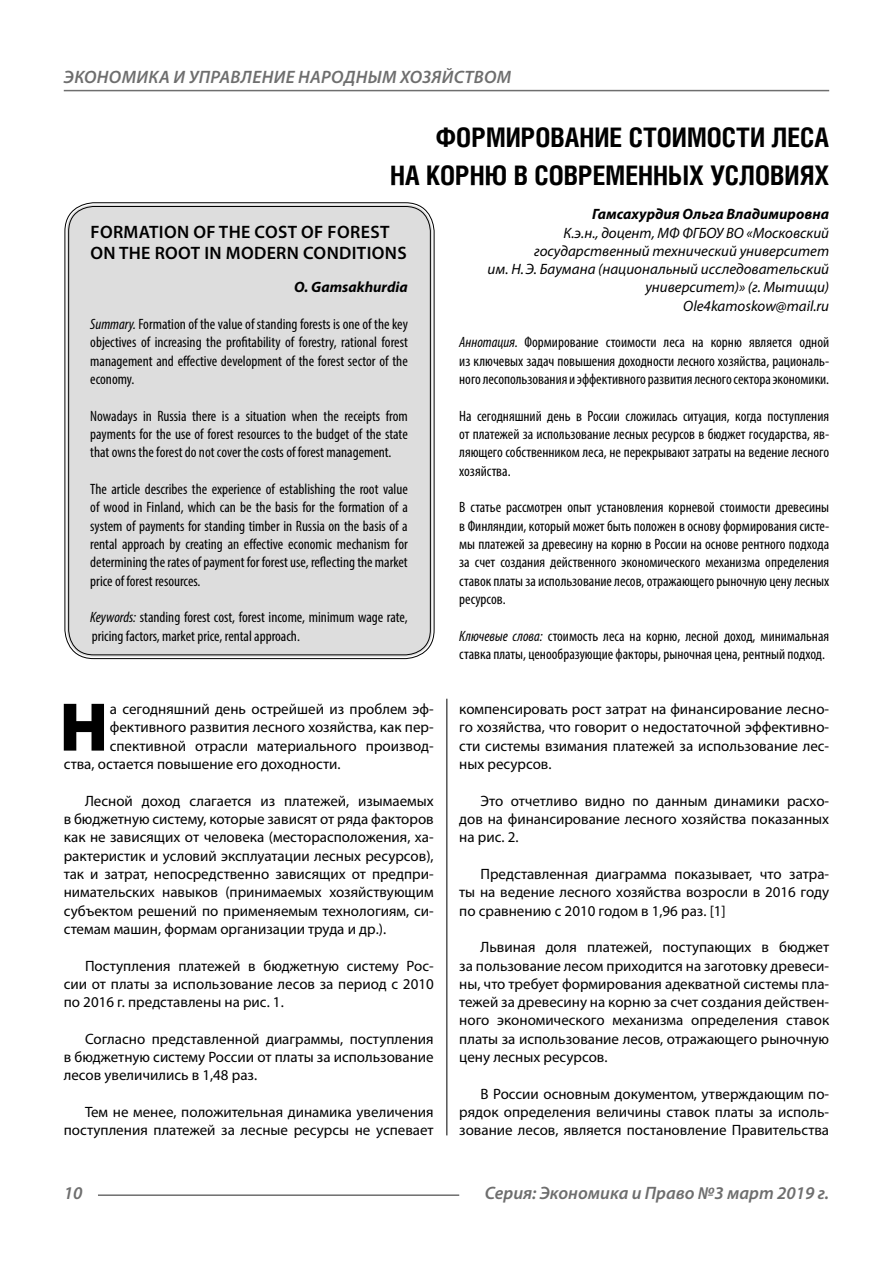
<style>
.page{position:relative;width:893px;height:1263px;background:#fff}
.page>*{position:absolute;margin:0;border:0;box-sizing:border-box;transform-origin:0 0}
.Bukvica{font:900 69.3px "Myriad Pro";color:#000}
.Header{font:700 27px/37.5px "Helios Cond";color:#000;text-align:right}
.t1{font:italic 600 18px "Myriad Pro";color:#6e6e6e}
.Header-eng{font:600 18px/21.6px "Myriad Pro";letter-spacing:.02em;color:#000}
.Normal{font:15px/18.3px "Myriad Pro";color:#000;text-align:justify}
.Annotation-rus{font:condensed 15px/18.3px "Myriad Pro";color:#000;text-align:justify}
.Annotation-eng{font:condensed 15px/18.3px "Myriad Pro";color:#000;text-align:justify}
.Bukvica-2{font:15px "Myriad Pro";color:#000}
.Author-doc{font:italic 15px/18.3px "Myriad Pro";color:#000;text-align:right}
.Author{font:italic 700 15px "Myriad Pro";color:#000}
.Author-email{font:italic 15px "Myriad Pro";color:#000}
.Author-eng{font:italic 700 15px "Myriad Pro";color:#000}
.s1{font-style:italic}
</style>
<div class="page">
<hr style="left:446px;top:128px;width:1px;height:1007px;background:#000">
<div style="left:43px;top:0;width:786px;height:698px;background:#fff"></div>
<div style="left:67px;top:205px;width:365px;height:452px;background:#ddd;border-radius:27px"></div>
<hr style="left:98px;top:1194px;width:361px;height:2px;background:#6e6e6e">
<hr style="left:64px;top:90px;width:765px;height:1px;background:#6e6e6e">
<p class="t1" style="left:64px;top:66px;width:24px">Экономика</p>
<p class="t1" style="left:174px;top:66px;width:37px">и управление</p>
<p class="t1" style="left:298px;top:66px;width:13px">народн</p>
<p class="t1" style="left:368px;top:66px;width:120px">ым хозяйством</p>
<p class="Header" style="left:390px;top:118px;width:441px">ФОРМИРОВАНИЕ СТОИМОСТИ ЛЕСА<br>НА КОРНЮ В СОВРЕМЕННЫХ УСЛОВИЯХ</p>
<p class="Author" style="left:592px;top:204px;width:238px">Гамсахурдия Ольга Владимировна</p>
<p class="Author-doc" style="left:488px;top:223px;width:343px">К.э.н., доцент, МФ ФГБОУ ВО «Московский государственный технический университет<br>им. Н.Э. Баумана (национальный исследовательский университет)» (г. Мытищи)</p>
<p class="Author-email" style="left:683px;top:296px;width:148px">Ole4kamoskow@mail.ru</p>
<p class="Annotation-rus" style="left:459px;top:333px;width:371px"><span class="s1">Аннотация.</span> Формирование стоимости леса на корню является одной из ключевых задач повышения доходности лесного хозяйства, рациональ&shy;ного лесопользования и эффективного развития лесного сектора экономики.</p>
<p class="Annotation-rus" style="left:459px;top:406px;width:371px">На сегодняшний день в России сложилась ситуация, когда поступления от платежей за использование лесных ресурсов в бюджет государства, яв&shy;ляющего собственником леса, не перекрывают затраты на ведение лесного хозяйства.</p>
<p class="Annotation-rus" style="left:459px;top:498px;width:371px">В статье рассмотрен опыт установления корневой стоимости древесины в Финляндии, который может быть положен в основу формирования систе&shy;мы платежей за древесину на корню в России на основе рентного подхода за счет создания действенного экономического механизма определения ставок платы за использование лесов, отражающего рыночную цену лесных ресурсов.</p>
<p class="Annotation-rus" style="left:459px;top:626px;width:371px"><span class="s1">Ключевые слова:</span> стоимость леса на корню, лесной доход, минимальная ставка платы, ценообразующие факторы, рыночная цена, рентный подход.</p>
<p class="Header-eng" style="left:90px;top:220px;width:318px">FORMATION OF THE COST OF FOREST<br>ON THE ROOT IN MODERN CONDITIONS</p>
<p class="Author-eng" style="left:294px;top:278px;width:115px">O. Gamsakhurdia</p>
<p class="Annotation-eng" style="left:90px;top:315px;width:319px"><span class="s1">Summary.</span> Formation of the value of standing forests is one of the key objectives of increasing the profitability of forestry, rational forest management and effective development of the forest sector of the economy.</p>
<p class="Annotation-eng" style="left:90px;top:406px;width:319px">Nowadays in Russia there is a situation when the receipts from payments for the use of forest resources to the budget of the state that owns the forest do not cover the costs of forest management.</p>
<p class="Annotation-eng" style="left:90px;top:480px;width:319px">The article describes the experience of establishing the root value of wood in Finland, which can be the basis for the formation of a system of payments for standing timber in Russia on the basis of a rental approach by creating an effective economic mechanism for determining the rates of payment for forest use, reflecting the market price of forest resources.</p>
<p class="Annotation-eng" style="left:90px;top:608px;width:319px"><span class="s1">Keywords:</span> standing forest cost, forest income, minimum wage rate, pricing factors, market price, rental approach.</p>
<p class="Bukvica" style="left:59px;top:681px;width:50px">Н</p>
<p class="Bukvica-2" style="left:110px;top:700px;width:325px">а сегодняшний день острейшей из проблем эф-</p>
<p class="Bukvica-2" style="left:110px;top:718px;width:325px">фективного развития лесного хозяйства, как пер-</p>
<p class="Bukvica-2" style="left:110px;top:736px;width:325px">спективной отрасли материального производ-</p>
<p class="Bukvica-2" style="left:64px;top:755px;width:278px">ства, остается повышение его доходности.</p>
<p class="Normal" style="left:64px;top:791px;width:371px;text-indent:21px">Лесной доход слагается из платежей, изымаемых в бюджетную систему, которые зависят от ряда факторов как не зависящих от человека (месторасположения, ха&shy;рактеристик и условий эксплуатации лесных ресурсов), так и затрат, непосредственно зависящих от предпри&shy;нимательских навыков (принимаемых хозяйствующим субъектом решений по применяемым технологиям, си&shy;стемам машин, формам организации труда и др.).</p>
<p class="Normal" style="left:64px;top:956px;width:371px;text-indent:21px">Поступления платежей в бюджетную систему Рос&shy;сии от платы за использование лесов за период с 2010 по 2016 г. представлены на рис. 1.</p>
<p class="Normal" style="left:64px;top:1029px;width:371px;text-indent:21px">Согласно представленной диаграммы, поступления в бюджетную систему России от платы за использование лесов увеличились в 1,48 раз.</p>
<p class="Normal" style="left:64px;top:1103px;width:371px;text-align:right">Тем не менее, положительная динамика увеличения поступления платежей за лесные ресурсы не успевает</p>
<p class="Normal" style="left:459px;top:699px;width:371px">компенсировать рост затрат на финансирование лесно&shy;го хозяйства, что говорит о недостаточной эффективно&shy;сти системы взимания платежей за использование лес&shy;ных ресурсов.</p>
<p class="Normal" style="left:459px;top:791px;width:371px;text-indent:21px">Это отчетливо видно по данным динамики расхо&shy;дов на финансирование лесного хозяйства показанных на рис. 2.</p>
<p class="Normal" style="left:459px;top:864px;width:371px;text-indent:21px">Представленная диаграмма показывает, что затра&shy;ты на ведение лесного хозяйства возросли в 2016 году по сравнению с 2010 годом в 1,96 раз. [1]</p>
<p class="Normal" style="left:459px;top:938px;width:371px;text-indent:21px">Львиная доля платежей, поступающих в бюджет за пользование лесом приходится на заготовку древеси&shy;ны, что требует формирования адекватной системы пла&shy;тежей за древесину на корню за счет создания действен&shy;ного экономического механизма определения ставок платы за использование лесов, отражающего рыночную цену лесных ресурсов.</p>
<p class="Normal" style="left:459px;top:1084px;width:371px;text-indent:21px">В России основным документом, утверждающим по&shy;рядок определения величины ставок платы за исполь&shy;зование лесов, является постановление Правительства</p>
<p class="t1" style="left:64px;top:1182px;width:20px">10</p>
<p class="t1" style="left:485px;top:1182px;width:346px">Серия: Экономика и Право №3 март 2019 г.</p>
</div>
